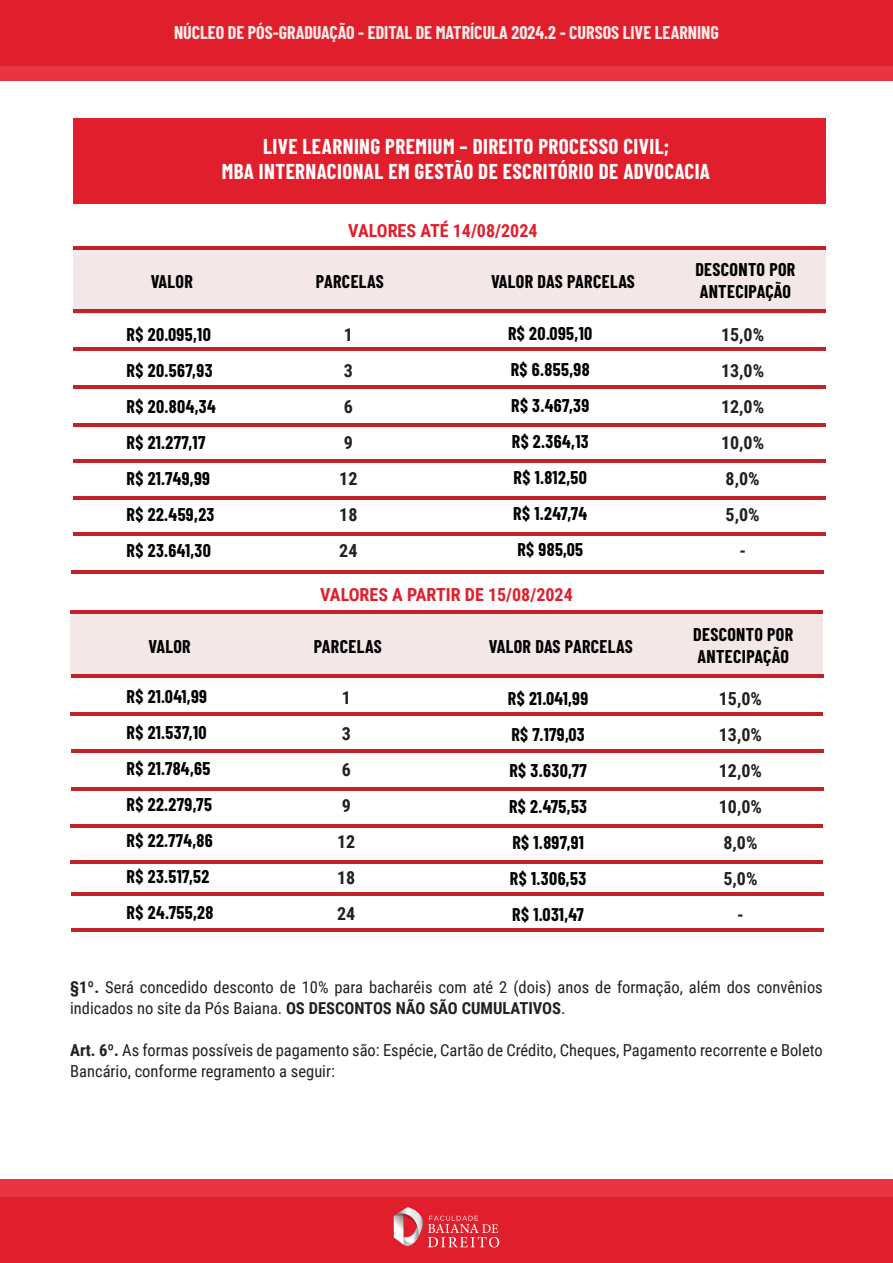
<style>
.page{position:relative;width:893px;height:1263px;background:#fff}
.page>*{position:absolute;margin:0;border:0;box-sizing:border-box;transform-origin:0 0}
.t1{font:700 21px/25.2px "Barlow Condensed";letter-spacing:.02em;color:#fff;text-align:center}
.t2{font:700 18px/36px "Barlow Condensed";letter-spacing:.02em;color:#000}
.t3{font:700 18px/36px "Roboto Condensed";color:#231f20}
.t4{font:700 18px "Barlow Condensed";color:#fdeae8}
.t5{font:700 18px "Roboto Condensed";color:#e11e2c}
.t6{font:16.5px/21px "Roboto Condensed";color:#231f20}
.s1{font-weight:700}
</style>
<div class="page">
<div style="left:0;top:3px;width:893px;height:77px;background:#eb3443"></div>
<div style="left:0;top:0;width:893px;height:65px;background:#e11e2c"></div>
<div style="left:0;top:1179px;width:893px;height:78px;background:#eb3443"></div>
<div style="left:0;top:1197px;width:893px;height:66px;background:#e11e2c"></div>
<svg style="left:393px;top:1207px;width:106px;height:40px"></svg>
<div style="left:73px;top:246px;width:752px;height:67px;background:#f3e7e8"></div>
<div style="left:73px;top:118px;width:752px;height:86px;background:#e11e2c"></div>
<hr style="left:73px;top:310px;width:752px;height:3px;background:#c22128">
<hr style="left:73px;top:246px;width:752px;height:4px;background:#c22128">
<hr style="left:73px;top:347px;width:752px;height:4px;background:#c22128">
<hr style="left:73px;top:385px;width:752px;height:4px;background:#c22128">
<hr style="left:73px;top:423px;width:752px;height:3px;background:#c22128">
<hr style="left:73px;top:496px;width:752px;height:4px;background:#c22128">
<hr style="left:73px;top:533px;width:752px;height:3px;background:#c22128">
<hr style="left:71px;top:570px;width:753px;height:3px;background:#c22128">
<hr style="left:73px;top:459px;width:752px;height:4px;background:#c22128">
<div style="left:71px;top:611px;width:752px;height:67px;background:#f3e7e8"></div>
<hr style="left:71px;top:674px;width:752px;height:4px;background:#c22128">
<hr style="left:71px;top:611px;width:752px;height:3px;background:#c22128">
<hr style="left:71px;top:712px;width:752px;height:3px;background:#c22128">
<hr style="left:71px;top:749px;width:752px;height:4px;background:#c22128">
<hr style="left:71px;top:787px;width:752px;height:4px;background:#c22128">
<hr style="left:71px;top:860px;width:752px;height:4px;background:#c22128">
<hr style="left:71px;top:824px;width:752px;height:3px;background:#c22128">
<hr style="left:71px;top:928px;width:752px;height:4px;background:#c22128">
<hr style="left:71px;top:892px;width:752px;height:3px;background:#c22128">
<p class="t4" style="left:174px;top:20px;width:546px">NÚCLEO DE PÓS-GRADUAÇÃO - EDITAL DE MATRÍCULA 2024.2 - CURSOS LIVE LEARNING</p>
<p class="t1" style="left:222px;top:133px;width:490px">LIVE LEARNING PREMIUM – DIREITO PROCESSO CIVIL;<br>MBA INTERNACIONAL EM GESTÃO DE ESCRITÓRIO DE ADVOCACIA</p>
<p class="t1" style="left:220px;top:160px;width:420px">LIVE LEARNING PREMIU - DIREITO PRO ESSUAL CIVIL</p>
<p class="t5" style="left:348px;top:218px;width:191px">VALORES ATÉ 14/08/2024</p>
<p class="t2" style="left:695px;top:258px;width:102px;line-height:21.6px">DESCONTO POR<br>ANTECIPAÇÃO</p>
<p class="t2" style="left:151px;top:263px;width:44px">VALOR</p>
<p class="t2" style="left:316px;top:263px;width:69px">PARCELAS</p>
<p class="t2" style="left:491px;top:263px;width:145px">VALOR DAS PARCELAS</p>
<p class="t2" style="left:127px;top:316px;width:91px">R$ 20.095,10<br>R$ 20.567,93<br>R$ 20.804,34<br>R$ 21.277,17<br>R$ 21.749,99<br>R$ 22.459,23<br>R$ 23.641,30</p>
<p class="t3" style="left:339px;top:316px;width:20px">1<br>3<br>6<br>9<br>12<br>18<br>24</p>
<p class="t2" style="left:508px;top:315px;width:86px;text-align:center">R$ 20.095,10<br>R$ 6.855,98<br>R$ 3.467,39<br>R$ 2.364,13<br>R$ 1.812,50<br>R$ 1.247,74<br>R$ 985,05</p>
<p class="t3" style="left:721px;top:315px;width:45px;text-align:center">15,0%<br>13,0%<br>12,0%<br>10,0%<br>8,0%<br>5,0% -</p>
<p class="t5" style="left:320px;top:582px;width:254px">VALORES A PARTIR DE 15/08/2024</p>
<p class="t2" style="left:693px;top:623px;width:102px;line-height:21.6px">DESCONTO POR<br>ANTECIPAÇÃO</p>
<p class="t2" style="left:149px;top:627px;width:44px">VALOR</p>
<p class="t2" style="left:314px;top:627px;width:69px">PARCELAS</p>
<p class="t2" style="left:489px;top:627px;width:145px">VALOR DAS PARCELAS</p>
<p class="t2" style="left:127px;top:677px;width:88px">R$ 21.041,99<br>R$ 21.537,10<br>R$ 21.784,65<br>R$ 22.279,75<br>R$ 22.774,86<br>R$ 23.517,52<br>R$ 24.755,28</p>
<p class="t3" style="left:337px;top:679px;width:20px">1<br>3<br>6<br>9<br>12<br>18<br>24</p>
<p class="t2" style="left:508px;top:679px;width:82px">R$ 21.041,99<br>R$ 7.179,03<br>R$ 3.630,77<br>R$ 2.475,53<br>R$ 1.897,91<br>R$ 1.306,53<br>R$ 1.031,47</p>
<p class="t3" style="left:719px;top:680px;width:45px;text-align:center">15,0%<br>13,0%<br>12,0%<br>10,0%<br>8,0%<br>5,0% -</p>
<p class="t6" style="left:70px;top:976px;width:754px"><span class="s1">§1º.</span> Será concedido desconto de 10% para bacharéis com até 2 (dois) anos de formação, além dos convênios indicados no site da Pós Baiana. <span class="s1">OS DESCONTOS NÃO SÃO CUMULATIVOS</span>.</p>
<p class="t6" style="left:70px;top:1039px;width:754px"><span class="s1">Art. 6º.</span> As formas possíveis de pagamento são: Espécie, Cartão de Crédito, Cheques, Pagamento recorrente e Boleto<br>Bancário, conforme regramento a seguir:</p>
</div>
